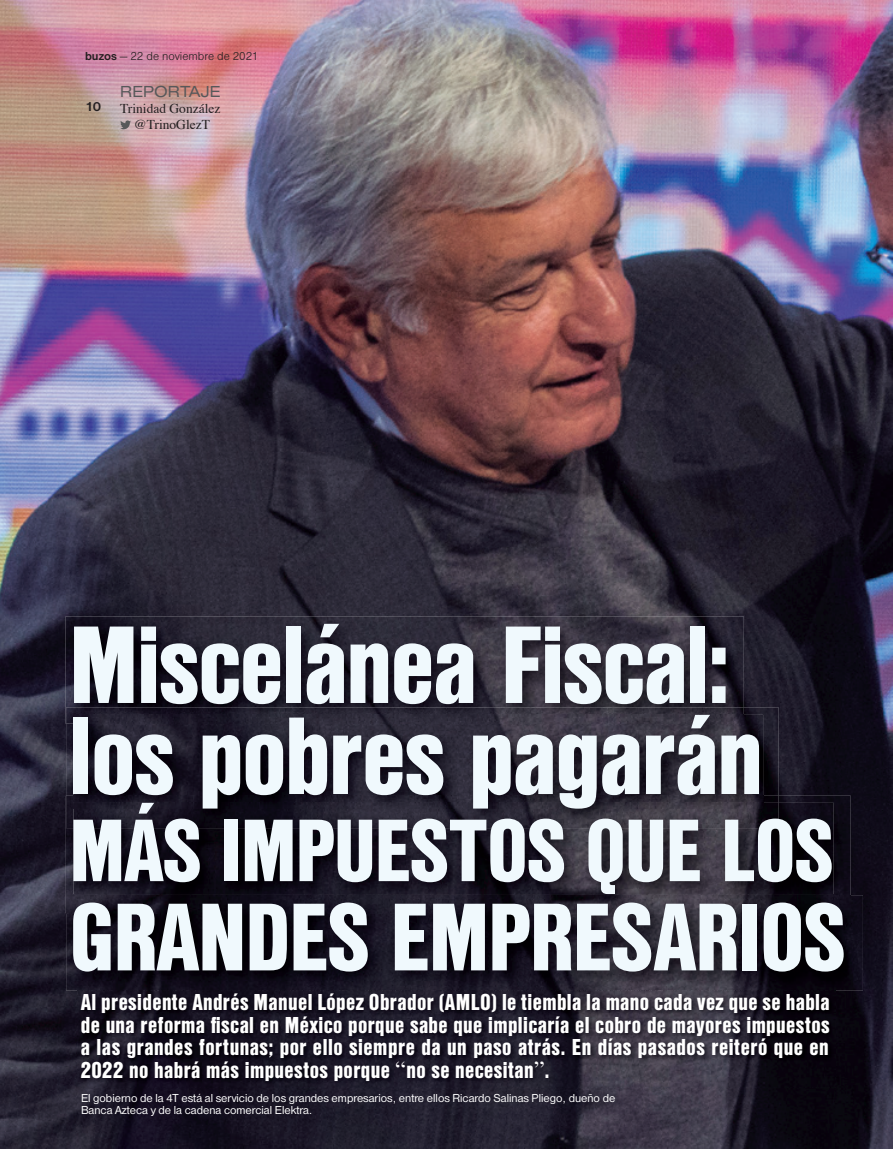
<style>
.page{position:relative;width:893px;height:1149px;background:#fff}
.page>*{position:absolute;margin:0;border:0;box-sizing:border-box;transform-origin:0 0}
.t1{font:114.45px/90.9px "Nimbus Sans DOT Blac Cond";letter-spacing:-.015em;color:#f0f9fd}
.t2{font:99.9px "Nimbus Sans DOT Blac Cond";letter-spacing:-.015em;color:#f0f9fd}
.t3{font:92.1px "Nimbus Sans DOT Blac Cond";letter-spacing:-.015em;color:#f0f9fd}
.t4{font:24px/22.5px "Nimbus Sans DOT Blac Cond";letter-spacing:.015em;color:#fff;text-align:justify}
.t5{font:16.5px "Nimbus San D Regu Exte";color:#57585a}
.t6{font:13.5px/16.2px "Times";color:#231f20;text-align:center}
.t7{font:700 13.5px "Nimbus Sans DOT";color:#231f20}
.t8{font:12px/12px "Nimbus San D";color:#fff}
.t9{font:12px "Nimbus Sans DOT Ligh";color:#231f20}
.s1{font-family:"Nimbus Sans DOT";font-weight:700}
.s2{font-family:"Times"}
</style>
<div class="page">
<img style="left:0;top:0;width:893px;height:1148px">
<img style="left:78px;top:990px;width:757px;height:96px">
<svg style="left:120px;top:120px;width:11px;height:9px"></svg>
<img style="left:65px;top:616px;width:679px;height:107px">
<img style="left:66px;top:707px;width:713px;height:88px">
<img style="left:66px;top:707px;width:678px;height:16px">
<img style="left:73px;top:714px;width:690px;height:81px">
<img style="left:73px;top:714px;width:671px;height:9px">
<img style="left:66px;top:795px;width:785px;height:99px">
<img style="left:73px;top:795px;width:690px;height:7px">
<img style="left:73px;top:802px;width:761px;height:91px">
<img style="left:73px;top:802px;width:706px;height:25px">
<img style="left:66px;top:894px;width:797px;height:96px">
<img style="left:66px;top:894px;width:785px;height:18px">
<p class="t9" style="left:85px;top:50px;width:175px"><span class="s1">buzos</span> — 22 de noviembre de 2021</p>
<p class="t7" style="left:85px;top:99px;width:18px">10</p>
<p class="t5" style="left:120px;top:82px;width:102px">REPORTAJE</p>
<p class="t6" style="left:120px;top:99px;width:102px">Trinidad González @TrinoGlezT</p>
<h1 class="t1" style="left:69px;top:620px;width:696px">Miscelánea Fiscal: los pobres pagarán</h1>
<h3 class="t3" style="left:69px;top:797px;width:766px">MÁS IMPUESTOS QUE LOS</h3>
<h2 class="t2" style="left:69px;top:879px;width:778px">GRANDES EMPRESARIOS</h2>
<p class="t4" style="left:81px;top:990px;width:750px">Al presidente Andrés Manuel López Obrador (AMLO) le tiembla la mano cada vez que se habla de una reforma fiscal en México porque sabe que implicaría el cobro de mayores impuestos a las grandes fortunas; por ello siempre da un paso atrás. En días pasados reiteró que en 2022 no habrá más impuestos porque <span class="s2">“</span>no se necesitan<span class="s2">ˮ</span>.</p>
<p class="t8" style="left:81px;top:1091px;width:536px">El gobierno de la 4T está al servicio de los grandes empresarios, entre ellos Ricardo Salinas Pliego, dueño de<br>Banca Azteca y de la cadena comercial Elektra.</p>
</div>
